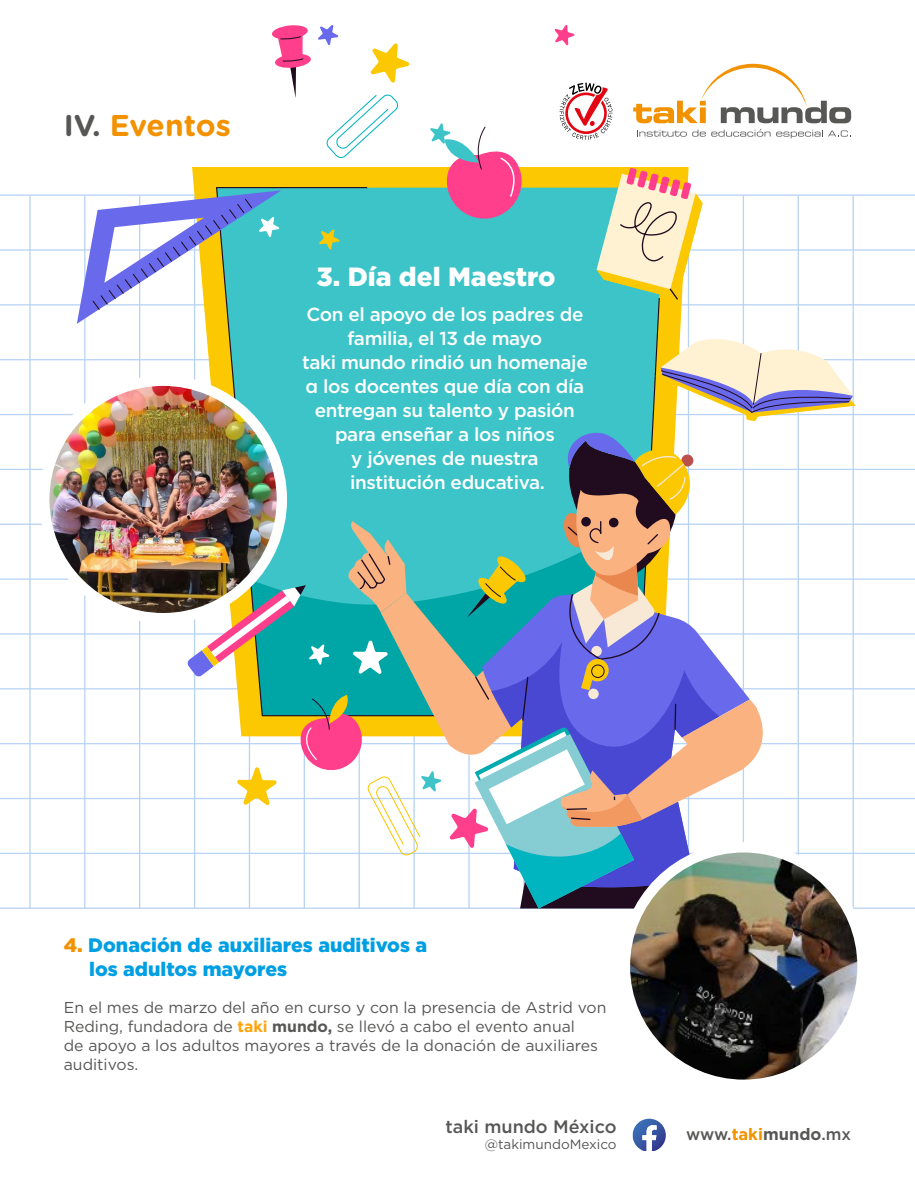
<style>
.page{position:relative;width:915px;height:1191px;background:#fff}
.page>*{position:absolute;margin:0;border:0;box-sizing:border-box;transform-origin:0 0}
.t1{font:700 30px "Gotham Rounded";color:#f39200}
.t2{font:900 26.4px "Gotham";color:#fff}
.t3{font:900 19.5px/23.4px "Gotham";color:#009fe3}
.t4{font:500 18.9px/24px "Gotham";letter-spacing:-.02em;color:#fff;text-align:center}
.t5{font:500 18px "Gotham";color:#575756}
.t6{font:500 16.5px "Gotham";color:#575756}
.t7{font:15.75px/18.9px "Gotham";color:#575756}
.t8{font:13.5px "Gotham";color:#575756}
.s1{color:#575756}
.s2{color:#f39200}
.s3{font-weight:700;color:#ffa30a}
.s4{font-weight:700}
.s5{font-weight:700;color:#f39200}
</style>
<div class="page">
<svg style="left:633px;top:64px;width:217px;height:59px"></svg>
<svg style="left:637px;top:130px;width:49px;height:7px"></svg>
<svg style="left:692px;top:130px;width:13px;height:7px"></svg>
<svg style="left:711px;top:129px;width:137px;height:9px"></svg>
<svg style="left:559px;top:83px;width:53px;height:57px"></svg>
<hr style="left:29px;top:195px;width:2px;height:738px;background:#b8d3f4">
<hr style="left:84px;top:195px;width:1px;height:738px;background:#b8d3f4">
<hr style="left:139px;top:195px;width:1px;height:738px;background:#b8d3f4">
<hr style="left:687px;top:195px;width:2px;height:738px;background:#b8d3f4">
<hr style="left:742px;top:195px;width:1px;height:738px;background:#b8d3f4">
<hr style="left:797px;top:195px;width:1px;height:738px;background:#b8d3f4">
<hr style="left:852px;top:195px;width:1px;height:738px;background:#b8d3f4">
<hr style="left:0;top:194px;width:914px;height:2px;background:#b8d3f4">
<hr style="left:0;top:249px;width:914px;height:2px;background:#b8d3f4">
<hr style="left:0;top:304px;width:914px;height:1px;background:#b8d3f4">
<hr style="left:0;top:359px;width:914px;height:1px;background:#b8d3f4">
<hr style="left:0;top:414px;width:914px;height:1px;background:#b8d3f4">
<hr style="left:0;top:469px;width:914px;height:1px;background:#b8d3f4">
<hr style="left:0;top:523px;width:914px;height:2px;background:#b8d3f4">
<hr style="left:0;top:578px;width:914px;height:2px;background:#b8d3f4">
<hr style="left:0;top:633px;width:914px;height:1px;background:#b8d3f4">
<hr style="left:0;top:688px;width:914px;height:1px;background:#b8d3f4">
<hr style="left:0;top:743px;width:914px;height:1px;background:#b8d3f4">
<hr style="left:0;top:798px;width:914px;height:1px;background:#b8d3f4">
<hr style="left:0;top:852px;width:914px;height:2px;background:#b8d3f4">
<hr style="left:0;top:907px;width:914px;height:2px;background:#b8d3f4">
<svg style="left:192px;top:167px;width:496px;height:263px;fill:#fcc801"></svg>
<div style="left:215px;top:186px;width:445px;height:244px;background:#3dc4c8"></div>
<svg style="left:655px;top:331px;width:200px;height:90px"></svg>
<svg style="left:272px;top:25px;width:39px;height:73px"></svg>
<svg style="left:370px;top:43px;width:39px;height:40px"></svg>
<svg style="left:554px;top:25px;width:20px;height:21px"></svg>
<svg style="left:319px;top:229px;width:20px;height:21px"></svg>
<svg style="left:77px;top:190px;width:204px;height:134px"></svg>
<svg style="left:318px;top:25px;width:20px;height:20px"></svg>
<svg style="left:430px;top:123px;width:95px;height:99px"></svg>
<svg style="left:596px;top:168px;width:106px;height:133px"></svg>
<svg style="left:326px;top:94px;width:72px;height:64px"></svg>
<svg style="left:187px;top:430px;width:591px;height:478px"></svg>
<div style="left:0;top:909px;width:914px;height:76px;background:#fff"></div>
<img style="left:44px;top:381px;width:238px;height:237px;border-radius:119px">
<div style="left:39px;top:375px;width:248px;height:248px;border:10px solid #fff;border-radius:50%"></div>
<img style="left:624px;top:847px;width:238px;height:232px">
<div style="left:619px;top:842px;width:248px;height:248px;border:10px solid #fff;border-radius:50%"></div>
<svg style="left:632px;top:1118px;width:33px;height:33px"></svg>
<h1 class="t1" style="left:64px;top:104px;width:168px"><span class="s1">IV.</span> Eventos</h1>
<h2 class="t2" style="left:316px;top:259px;width:240px">3. Día del Maestro</h2>
<p class="t4" style="left:302px;top:302px;width:287px">Con el apoyo de los padres de familia, el 13 de mayo<br>taki mundo rindió un homenaje a los docentes que día con día entregan su talento y pasión para enseñar a los niños<br>y jóvenes de nuestra institución educativa.</p>
<p class="t3" style="left:89px;top:933px;width:339px;text-indent:-25px"><span class="s2">4.</span> Donación de auxiliares auditivos a los adultos mayores</p>
<p class="t7" style="left:64px;top:998px;width:544px">En el mes de marzo del año en curso y con la presencia de Astrid von Reding, fundadora de <span class="s3">taki</span> <span class="s4">mundo,</span> se llevó a cabo el evento anual<br>de apoyo a los adultos mayores a través de la donación de auxiliares auditivos.</p>
<p class="t5" style="left:445px;top:1115px;width:173px">taki mundo México</p>
<p class="t8" style="left:484px;top:1135px;width:133px">@takimundoMexico</p>
<p class="t6" style="left:685px;top:1123px;width:166px">www.<span class="s5">taki</span><span class="s4">mundo</span>.mx</p>
</div>
